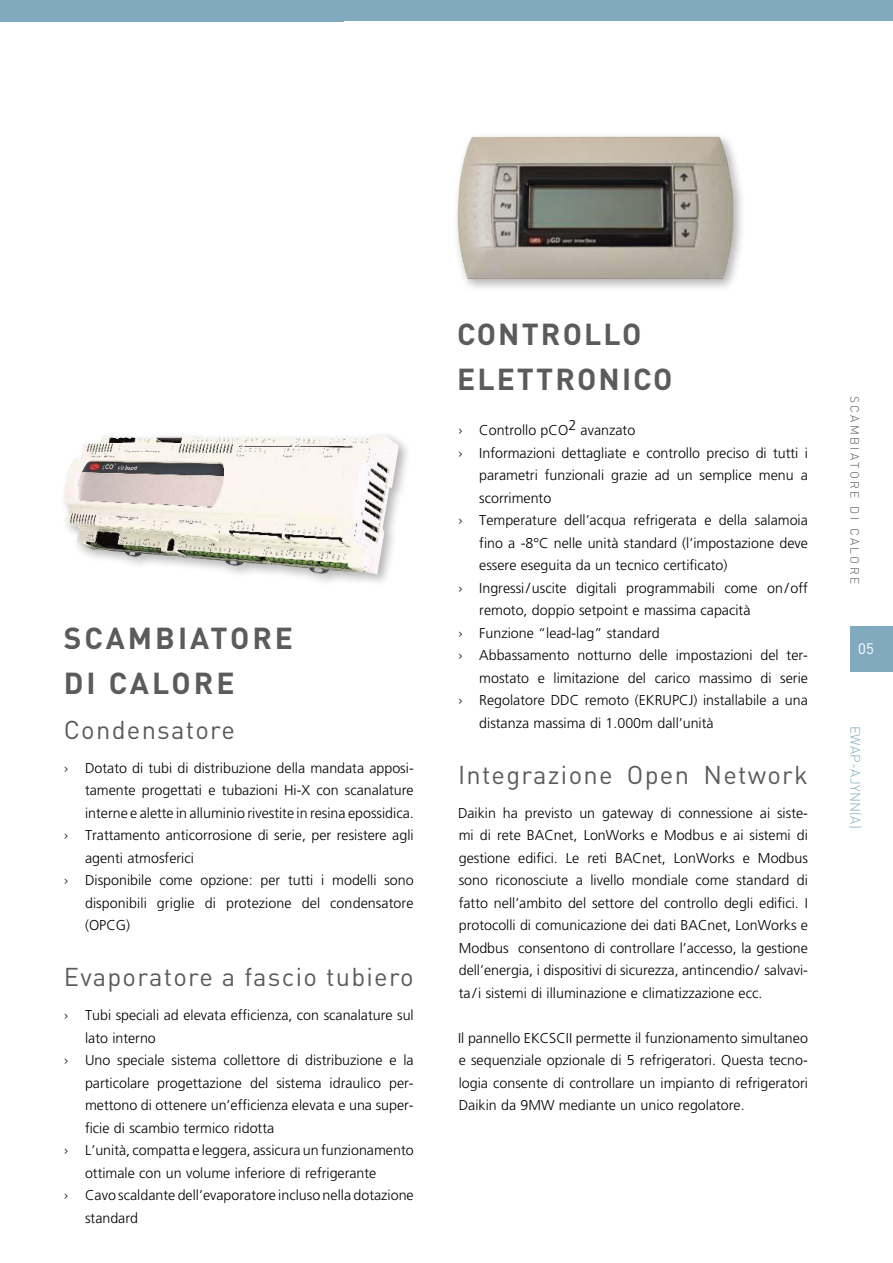
<style>
.page{position:relative;width:893px;height:1263px;background:#fff}
.page>*{position:absolute;margin:0;border:0;box-sizing:border-box;transform-origin:0 0}
.t1{font:700 30px/45px "DIN";letter-spacing:.07em;color:#5b5b5d}
.t2{font:700 30px/45px "DIN";letter-spacing:.1em;color:#5b5b5d}
.t3{font:25.5px "DIN";letter-spacing:.05em;color:#5b5b5d}
.t4{font:15px "DIN";color:#fff}
.t5{font:300 14.25px/22.5px "Frutiger";color:#000;text-align:justify}
.t6{font:300 13.5px "DIN";letter-spacing:.025em;color:#82aabe}
.t7{font:300 12px "DIN";letter-spacing:.2em;color:#5b5b5d}
.s1{font-family:"DIN"}
</style>
<div class="page">
<div style="left:0;top:0;width:893px;height:137px;background:#82aabe"></div>
<div style="left:0;top:21px;width:893px;height:138px;background:#fff"></div>
<div style="left:850px;top:626px;width:43px;height:45px;background:#82aabe"></div>
<div style="left:59px;top:430px;width:374px;height:208px;background:#000;opacity:.3"></div>
<img style="left:64px;top:435px;width:317px;height:133px">
<div style="left:452px;top:131px;width:311px;height:182px;background:#000;opacity:.3"></div>
<img style="left:456px;top:137px;width:277px;height:142px">
<h1 class="t2" style="left:64px;top:614px;width:231px">SCAMBIATORE<br>DI CALORE</h1>
<h2 class="t3" style="left:64px;top:715px;width:173px">Condensatore</h2>
<p class="t5" style="left:64px;top:756px;width:351px"><span class="s1">›</span> Dotato di tubi di distribuzione della mandata apposi-</p>
<p class="t5" style="left:85px;top:779px;width:330px">tamente progettati e tubazioni Hi-X con scanalature</p>
<p class="t5" style="left:85px;top:801px;width:330px">interne e alette in alluminio rivestite in resina epossidica.</p>
<p class="t5" style="left:64px;top:824px;width:351px"><span class="s1">›</span> Trattamento anticorrosione di serie, per resistere agli</p>
<p class="t5" style="left:85px;top:846px;width:110px">agenti atmosferici</p>
<p class="t5" style="left:64px;top:869px;width:351px"><span class="s1">›</span> Disponibile come opzione: per tutti i modelli sono</p>
<p class="t5" style="left:85px;top:891px;width:330px">disponibili griglie di protezione del condensatore</p>
<p class="t5" style="left:85px;top:914px;width:47px">(OPCG)</p>
<h2 class="t3" style="left:64px;top:963px;width:351px">Evaporatore a fascio tubiero</h2>
<p class="t5" style="left:64px;top:1004px;width:351px"><span class="s1">›</span> Tubi speciali ad elevata efficienza, con scanalature sul</p>
<p class="t5" style="left:85px;top:1026px;width:72px">lato interno</p>
<p class="t5" style="left:64px;top:1049px;width:351px"><span class="s1">›</span> Uno speciale sistema collettore di distribuzione e la</p>
<p class="t5" style="left:85px;top:1071px;width:330px">particolare progettazione del sistema idraulico per-</p>
<p class="t5" style="left:85px;top:1094px;width:330px">mettono di ottenere un’efficienza elevata e una super-</p>
<p class="t5" style="left:85px;top:1116px;width:191px">ficie di scambio termico ridotta</p>
<p class="t5" style="left:64px;top:1139px;width:351px"><span class="s1">›</span> L’unità, compatta e leggera, assicura un funzionamento</p>
<p class="t5" style="left:85px;top:1161px;width:293px">ottimale con un volume inferiore di refrigerante</p>
<p class="t5" style="left:64px;top:1184px;width:351px"><span class="s1">›</span> Cavo scaldante dell’evaporatore incluso nella dotazione</p>
<p class="t5" style="left:85px;top:1206px;width:55px">standard</p>
<h1 class="t1" style="left:457px;top:311px;width:217px">CONTROLLO<br>ELETTRONICO</h1>
<p class="t5" style="left:458px;top:419px;width:179px"><span class="s1">›</span> Controllo pCO2 avanzato</p>
<p class="t5" style="left:458px;top:441px;width:351px"><span class="s1">›</span> Informazioni dettagliate e controllo preciso di tutti i</p>
<p class="t5" style="left:479px;top:464px;width:330px">parametri funzionali grazie ad un semplice menu a</p>
<p class="t5" style="left:479px;top:486px;width:74px">scorrimento</p>
<p class="t5" style="left:458px;top:509px;width:351px"><span class="s1">›</span> Temperature dell’acqua refrigerata e della salamoia</p>
<p class="t5" style="left:479px;top:531px;width:330px">fino a -8°C nelle unità standard (l’impostazione deve</p>
<p class="t5" style="left:479px;top:554px;width:250px">essere eseguita da un tecnico certificato)</p>
<p class="t5" style="left:458px;top:576px;width:351px"><span class="s1">›</span> Ingressi/uscite digitali programmabili come on/off</p>
<p class="t5" style="left:479px;top:599px;width:273px">remoto, doppio setpoint e massima capacità</p>
<p class="t5" style="left:458px;top:621px;width:203px"><span class="s1">›</span> Funzione “lead-lag” standard</p>
<p class="t5" style="left:458px;top:644px;width:351px"><span class="s1">›</span> Abbassamento notturno delle impostazioni del ter-</p>
<p class="t5" style="left:479px;top:666px;width:330px">mostato e limitazione del carico massimo di serie</p>
<p class="t5" style="left:458px;top:689px;width:351px"><span class="s1">›</span> Regolatore DDC remoto (EKRUPCJ) installabile a una</p>
<p class="t5" style="left:479px;top:711px;width:236px">distanza massima di 1.000m dall’unità</p>
<h2 class="t3" style="left:458px;top:760px;width:351px">Integrazione Open Network</h2>
<p class="t5" style="left:458px;top:801px;width:351px">Daikin ha previsto un gateway di connessione ai siste&shy;mi di rete BACnet, LonWorks e Modbus e ai sistemi di gestione edifici. Le reti BACnet, LonWorks e Modbus sono riconosciute a livello mondiale come standard di fatto nell’ambito del settore del controllo degli edifici. I protocolli di comunicazione dei dati BACnet, LonWorks e Modbus consentono di controllare l’accesso, la gestione dell’energia, i dispositivi di sicurezza, antincendio/ salvavi&shy;ta/i sistemi di illuminazione e climatizzazione ecc.</p>
<p class="t5" style="left:458px;top:1026px;width:351px">Il pannello EKCSCII permette il funzionamento simultaneo e sequenziale opzionale di 5 refrigeratori. Questa tecno&shy;logia consente di controllare un impianto di refrigeratori Daikin da 9MW mediante un unico regolatore.</p>
<p class="t7" style="left:863px;top:395px;width:190px;rotate:90deg">SCAMBIATORE DI CALORE</p>
<p class="t4" style="left:858px;top:640px;width:17px">05</p>
<p class="t6" style="left:864px;top:726px;width:104px;rotate:90deg">EWAP-AJYNN(A)</p>
</div>
